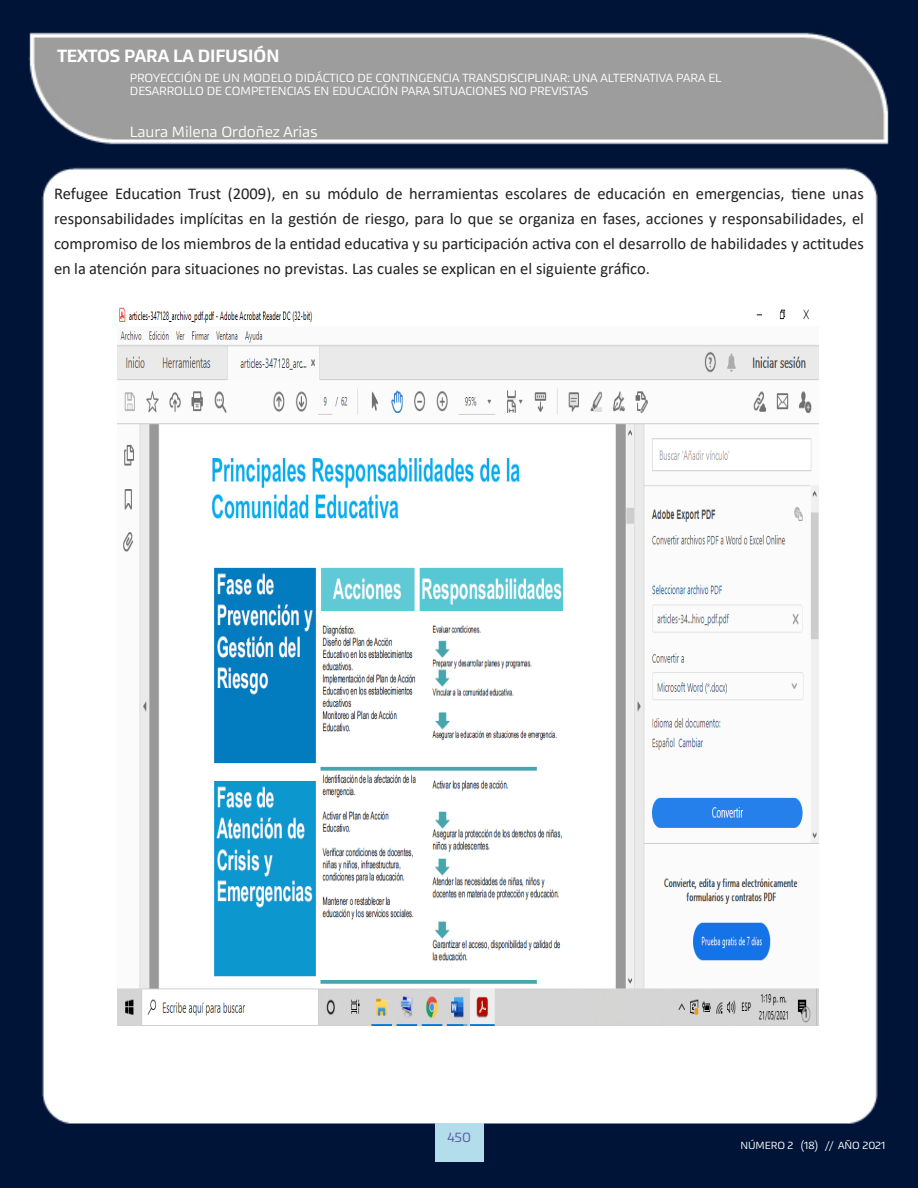
<style>
.page{position:relative;width:918px;height:1188px;background:#fff}
.page>*{position:absolute;margin:0;border:0;box-sizing:border-box;transform-origin:0 0}
.t1{font:500 18px "Akceler A";color:#fff}
.t2{font:16.5px/24.8px "Calibri";color:#231f20;text-align:justify}
.t3{font:15px "Akceler A";color:#fff}
.t4{font:13.5px "Akceler A";color:#5c5ea9}
.t5{font:12px/13.5px "Akceler A";color:#fff}
.t6{font:10.5px "Akceler A";color:#fff}
</style>
<div class="page">
<img style="left:0;top:0;width:918px;height:1188px">
<div style="left:435px;top:1123px;width:48px;height:39px;background:#b3ddeb"></div>
<img style="left:117px;top:305px;width:701px;height:721px">
<p class="t1" style="left:57px;top:42px;width:224px">TEXTOS PARA LA DIFUSIÓN</p>
<p class="t5" style="left:130px;top:70px;width:593px">PROYECCIÓN DE UN MODELO DIDÁCTICO DE CONTINGENCIA TRANSDISCIPLINAR: UNA ALTERNATIVA PARA EL<br>DESARROLLO DE COMPETENCIAS EN EDUCACIÓN PARA SITUACIONES NO PREVISTAS</p>
<p class="t3" style="left:130px;top:121px;width:189px">Laura Milena Ordoñez Arias</p>
<p class="t2" style="left:54px;top:181px;width:812px">Refugee Education Trust (2009), en su módulo de herramientas escolares de educación en emergencias, tiene unas responsabilidades implícitas en la gestión de riesgo, para lo que se organiza en fases, acciones y responsabilidades, el compromiso de los miembros de la entidad educativa y su participación activa con el desarrollo de habilidades y actitudes en la atención para situaciones no previstas. Las cuales se explican en el siguiente gráfico.</p>
<p class="t4" style="left:447px;top:1127px;width:25px">450</p>
<p class="t6" style="left:740px;top:1138px;width:146px">NÚMERO 2 (18) // AÑO 2021</p>
</div>
